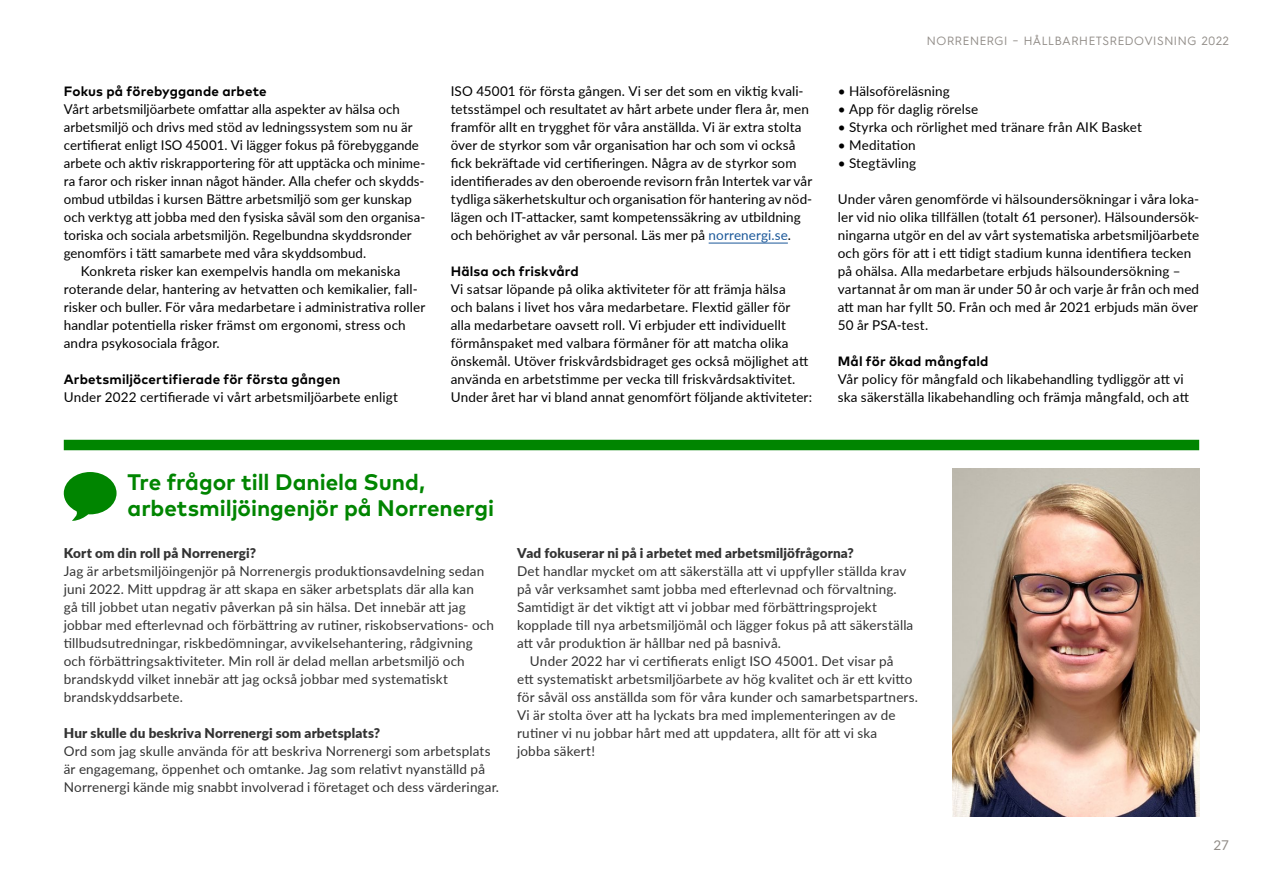
<style>
.page{position:relative;width:1263px;height:893px;background:#fff}
.page>*{position:absolute;margin:0;border:0;box-sizing:border-box;transform-origin:0 0}
.t1{font:700 22.5px/25.5px "Mark W1 G";color:#008500}
.t2{font:13.5px/18px "Lato";letter-spacing:.01em;color:#333}
.Brödtext{font:13.5px/18px "Lato";letter-spacing:.01em;color:#000}
.Brödtext_indrag{font:13.5px/18px "Lato";letter-spacing:.005em;color:#000}
.Mellanrub_Mark_W1G_9{font:13.5px/18px "Lato";letter-spacing:.005em;color:#000}
.t3{font:900 13.5px "Lato";letter-spacing:.01em;color:#333}
.Mellanrub_Mark_W1G_9-2{font:700 13.5px "Mark W1 G";letter-spacing:.01em;color:#000}
.Brödtext_indrag-2{font:700 13.5px "Mark W1 G";letter-spacing:.01em;color:#000}
.t4{font:13.5px "Lato";color:#928d88}
.t5{font:12px "Hurme Geometric Sans 3";letter-spacing:.05em;color:#928d88}
.s1{font-family:"Mark W1 G";font-weight:700}
.s2{color:#1b5899}
.s3{font-weight:900}
</style>
<div class="page">
<img style="left:952px;top:468px;width:247px;height:348px">
<hr style="left:709px;top:243px;width:79px;height:1px;background:#1b5899">
<div style="left:64px;top:440px;width:1135px;height:10px;background:#008500"></div>
<svg style="left:64px;top:472px;width:53px;height:49px"></svg>
<p class="Mellanrub_Mark_W1G_9-2" style="left:64px;top:81px;width:204px">Fokus på förebyggande arbete</p>
<p class="Mellanrub_Mark_W1G_9" style="left:64px;top:99px;width:363px">Vårt arbetsmiljöarbete omfattar alla aspekter av hälsa och arbetsmiljö och drivs med stöd av ledningssystem som nu är certifierat enligt ISO 45001. Vi lägger fokus på förebyggande arbete och aktiv riskrapportering för att upptäcka och minime&shy;ra faror och risker innan något händer. Alla chefer och skydds&shy;ombud utbildas i kursen Bättre arbetsmiljö som ger kunskap och verktyg att jobba med den fysiska såväl som den organisa&shy;toriska och sociala arbetsmiljön. Regelbundna skyddsronder genomförs i tätt samarbete med våra skyddsombud.</p>
<p class="Brödtext_indrag" style="left:64px;top:261px;width:363px;text-indent:17px">Konkreta risker kan exempelvis handla om mekaniska roterande delar, hantering av hetvatten och kemikalier, fall&shy;risker och buller. För våra medarbetare i administrativa roller handlar potentiella risker främst om ergonomi, stress och andra psykosociala frågor.</p>
<p class="Brödtext_indrag" style="left:64px;top:369px;width:336px"><span class="s1">Arbetsmiljöcertifierade för första gången<br></span>Under 2022 certifierade vi vårt arbetsmiljöarbete enligt</p>
<p class="Brödtext_indrag" style="left:451px;top:81px;width:363px">ISO 45001 för första gången. Vi ser det som en viktig kvali&shy;tetsstämpel och resultatet av hårt arbete under flera år, men framför allt en trygghet för våra anställda. Vi är extra stolta över de styrkor som vår organisation har och som vi också fick bekräftade vid certifieringen. Några av de styrkor som identifierades av den oberoende revisorn från Intertek var vår tydliga säkerhetskultur och organisation för hantering av nöd&shy;lägen och IT-attacker, samt kompetenssäkring av utbildning och behörighet av vår personal. Läs mer på <span class="s2">norrenergi.se</span>.</p>
<p class="Brödtext_indrag-2" style="left:451px;top:261px;width:130px">Hälsa och friskvård</p>
<p class="Brödtext" style="left:451px;top:279px;width:363px">Vi satsar löpande på olika aktiviteter för att främja hälsa<br>och balans i livet hos våra medarbetare. Flextid gäller för alla medarbetare oavsett roll. Vi erbjuder ett individuellt förmånspaket med valbara förmåner för att matcha olika önskemål. Utöver friskvårdsbidraget ges också möjlighet att använda en arbetstimme per vecka till friskvårdsaktivitet.<br>Under året har vi bland annat genomfört följande aktiviteter:</p>
<p class="t5" style="left:927px;top:33px;width:304px">NORRENERGI – HÅLLBARHETSREDOVISNING 2022</p>
<p class="Brödtext" style="left:838px;top:81px;width:113px">• Hälsoföreläsning</p>
<p class="Brödtext" style="left:838px;top:99px;width:142px">• App för daglig rörelse</p>
<p class="Brödtext" style="left:838px;top:117px;width:306px">• Styrka och rörlighet med tränare från AIK Basket</p>
<p class="Brödtext" style="left:838px;top:135px;width:80px">• Meditation</p>
<p class="Brödtext" style="left:838px;top:153px;width:80px">• Stegtävling</p>
<p class="Brödtext" style="left:838px;top:189px;width:363px">Under våren genomförde vi hälsoundersökningar i våra loka&shy;ler vid nio olika tillfällen (totalt 61 personer). Hälsoundersök&shy;ningarna utgör en del av vårt systematiska arbetsmiljöarbete och görs för att i ett tidigt stadium kunna identifiera tecken på ohälsa. Alla medarbetare erbjuds hälsoundersökning – vartannat år om man är under 50 år och varje år från och med att man har fyllt 50. Från och med år 2021 erbjuds män över 50 år PSA-test.</p>
<p class="Mellanrub_Mark_W1G_9-2" style="left:838px;top:351px;width:152px">Mål för ökad mångfald</p>
<p class="Brödtext" style="left:838px;top:369px;width:353px">Vår policy för mångfald och likabehandling tydliggör att vi ska säkerställa likabehandling och främja mångfald, och att</p>
<p class="t1" style="left:128px;top:468px;width:368px">Tre frågor till Daniela Sund, arbetsmiljöingenjör på Norrenergi</p>
<p class="t3" style="left:64px;top:543px;width:194px">Kort om din roll på Norrenergi?</p>
<p class="t2" style="left:64px;top:562px;width:432px">Jag är arbetsmiljöingenjör på Norrenergis produktionsavdelning sedan juni 2022. Mitt uppdrag är att skapa en säker arbetsplats där alla kan<br>gå till jobbet utan negativ påverkan på sin hälsa. Det innebär att jag jobbar med efterlevnad och förbättring av rutiner, riskobservations- och tillbudsutredningar, riskbedömningar, avvikelsehantering, rådgivning och förbättringsaktiviteter. Min roll är delad mellan arbetsmiljö och brandskydd vilket innebär att jag också jobbar med systematiskt brandskyddsarbete.</p>
<p class="t3" style="left:64px;top:723px;width:318px">Hur skulle du beskriva Norrenergi som arbetsplats?</p>
<p class="t2" style="left:64px;top:742px;width:437px">Ord som jag skulle använda för att beskriva Norrenergi som arbetsplats är engagemang, öppenhet och omtanke. Jag som relativt nyanställd på<br>Norrenergi kände mig snabbt involverad i företaget och dess värderingar.</p>
<p class="t2" style="left:517px;top:544px;width:398px"><span class="s3">Vad fokuserar ni på i arbetet med arbetsmiljöfrågorna?<br></span>Det handlar mycket om att säkerställa att vi uppfyller ställda krav på vår verksamhet samt jobba med efterlevnad och förvaltning.<br>Samtidigt är det viktigt att vi jobbar med förbättringsprojekt kopplade till nya arbetsmiljömål och lägger fokus på att säkerställa att vår produktion är hållbar ned på basnivå.</p>
<p class="t2" style="left:517px;top:652px;width:402px;text-indent:13px">Under 2022 har vi certifierats enligt ISO 45001. Det visar på<br>ett systematiskt arbetsmiljöarbete av hög kvalitet och är ett kvitto för såväl oss anställda som för våra kunder och samarbetspartners.<br>Vi är stolta över att ha lyckats bra med implementeringen av de rutiner vi nu jobbar hårt med att uppdatera, allt för att vi ska<br>jobba säkert!</p>
<p class="t4" style="left:1213px;top:835px;width:17px">27</p>
</div>
